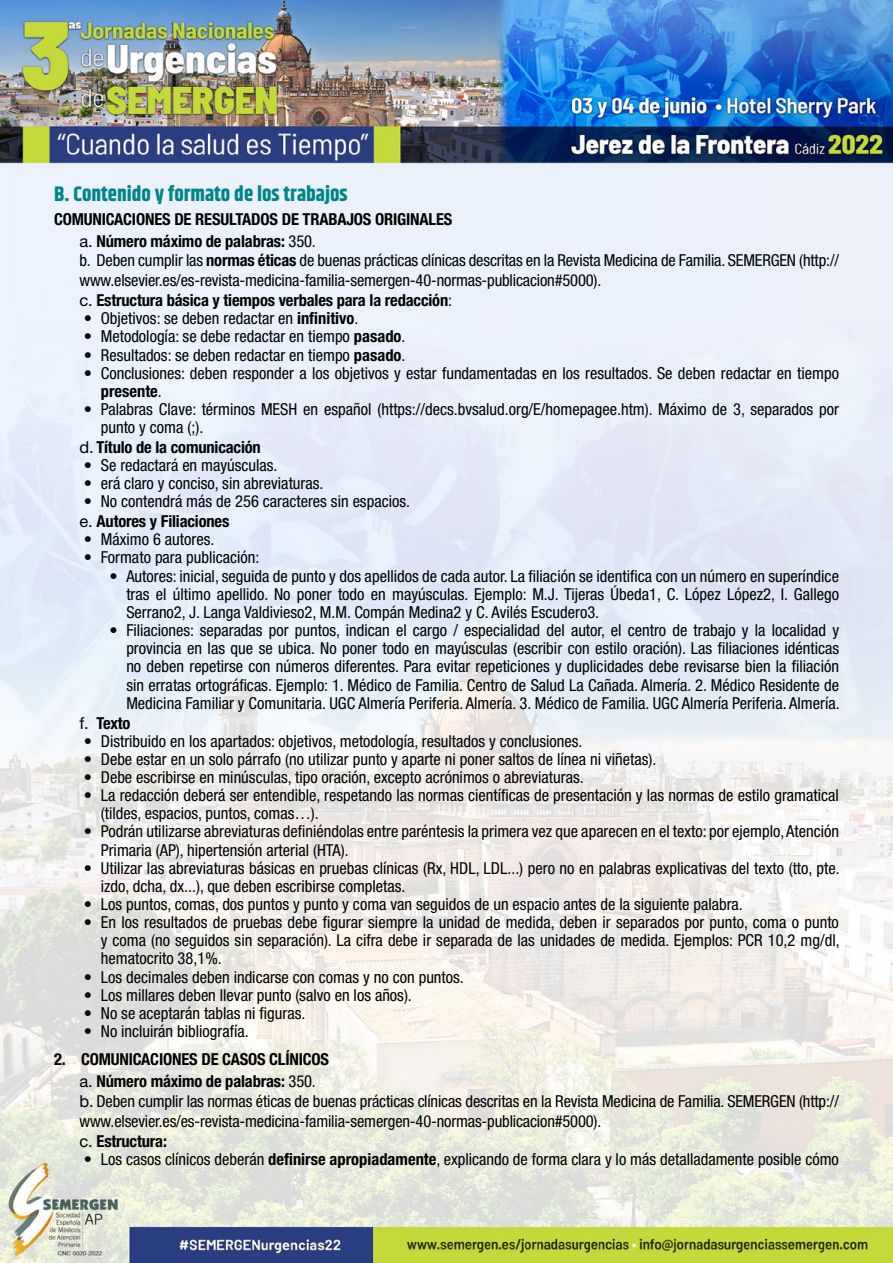
<style>
.page{position:relative;width:893px;height:1263px;background:#fff}
.page>*{position:absolute;margin:0;border:0;box-sizing:border-box;transform-origin:0 0}
.t1{font:700 21px "Khand";color:#008589}
.t2{font:condensed 16.5px/18.1px "Helvetica Neue LT Std";color:#000}
.t3{font:700 condensed 16.5px/21.9px "Helvetica Neue LT Std";letter-spacing:-.01em;color:#000}
.s1{font-weight:400;font-stretch:normal}
.s2{font-weight:400}
.s3{font-weight:700}
.s4{font-stretch:normal}
</style>
<div class="page">
<img style="left:0;top:0;width:893px;height:1263px">
<p class="t1" style="left:54px;top:179px;width:295px">B. Contenido y formato de los trabajos</p>
<p class="t3" style="left:80px;top:208px;width:374px;text-indent:-26px">COMUNICACIONES DE RESULTADOS DE TRABAJOS ORIGINALES <span class="s1">a.</span> Número máximo de palabras: <span class="s2">350.</span></p>
<p class="t2" style="left:80px;top:251px;width:761px;line-height:19.8px">b. Deben cumplir las <span class="s3">normas éticas</span> de buenas prácticas clínicas descritas en la Revista Medicina de Familia. SEMERGEN (http:// www.elsevier.es/es-revista-medicina-familia-semergen-40-normas-publicacion#5000).<br><span class="s4">c.</span> <span class="s3">Estructura básica y tiempos verbales para la redacción</span>:</p>
<p class="t2" style="left:84px;top:309px;width:276px">• Objetivos: se deben redactar en <span class="s3">infinitivo</span>.</p>
<p class="t2" style="left:84px;top:327px;width:323px">• Metodología: se debe redactar en tiempo <span class="s3">pasado</span>.</p>
<p class="t2" style="left:84px;top:345px;width:323px">• Resultados: se deben redactar en tiempo <span class="s3">pasado</span>.</p>
<p class="t2" style="left:101px;top:364px;width:740px;text-indent:-17px">• Conclusiones: deben responder a los objetivos y estar fundamentadas en los resultados. Se deben redactar en tiempo <span class="s3">presente</span>.</p>
<p class="t2" style="left:101px;top:400px;width:740px;text-indent:-17px">• Palabras Clave: términos MESH en español (https://decs.bvsalud.org/E/homepagee.htm). Máximo de 3, separados por punto y coma (;).</p>
<p class="t3" style="left:80px;top:436px;width:183px"><span class="s1">d.</span> Título de la comunicación</p>
<p class="t2" style="left:84px;top:456px;width:195px">• Se redactará en mayúsculas.</p>
<p class="t2" style="left:84px;top:474px;width:241px">• erá claro y conciso, sin abreviaturas.</p>
<p class="t2" style="left:80px;top:491px;width:332px;line-height:19.8px">• No contendrá más de 256 caracteres sin espacios. <span class="s4">e.</span> <span class="s3">Autores y Filiaciones</span></p>
<p class="t2" style="left:84px;top:530px;width:132px">• Máximo 6 autores.</p>
<p class="t2" style="left:84px;top:548px;width:177px">• Formato para publicación:</p>
<p class="t2" style="left:126px;top:567px;width:714px;text-align:justify;text-indent:-17px">• Autores: inicial, seguida de punto y dos apellidos de cada autor. La filiación se identifica con un número en superíndice tras el último apellido. No poner todo en mayúsculas. Ejemplo: M.J. Tijeras Úbeda1, C. López López2, I. Gallego Serrano2, J. Langa Valdivieso2, M.M. Compán Medina2 y C. Avilés Escudero3.</p>
<p class="t2" style="left:126px;top:621px;width:715px;text-align:justify;text-indent:-17px">• Filiaciones: separadas por puntos, indican el cargo / especialidad del autor, el centro de trabajo y la localidad y provincia en las que se ubica. No poner todo en mayúsculas (escribir con estilo oración). Las filiaciones idénticas no deben repetirse con números diferentes. Para evitar repeticiones y duplicidades debe revisarse bien la filiación sin erratas ortográficas. Ejemplo: 1. Médico de Familia. Centro de Salud La Cañada. Almería. 2. Médico Residente de Medicina Familiar y Comunitaria. UGC Almería Periferia. Almería. 3. Médico de Familia. UGC Almería Periferia. Almería.</p>
<p class="t3" style="left:80px;top:711px;width:52px"><span class="s1">f.</span> Texto</p>
<p class="t2" style="left:84px;top:732px;width:500px">• Distribuido en los apartados: objetivos, metodología, resultados y conclusiones.</p>
<p class="t2" style="left:84px;top:750px;width:574px">• Debe estar en un solo párrafo (no utilizar punto y aparte ni poner saltos de línea ni viñetas).</p>
<p class="t2" style="left:84px;top:768px;width:501px">• Debe escribirse en minúsculas, tipo oración, excepto acrónimos o abreviaturas.</p>
<p class="t2" style="left:101px;top:786px;width:740px;text-indent:-17px">• La redacción deberá ser entendible, respetando las normas científicas de presentación y las normas de estilo gramatical (tildes, espacios, puntos, comas…).</p>
<p class="t2" style="left:101px;top:822px;width:740px;text-indent:-17px">• Podrán utilizarse abreviaturas definiéndolas entre paréntesis la primera vez que aparecen en el texto: por ejemplo, Atención<br>Primaria (AP), hipertensión arterial (HTA).</p>
<p class="t2" style="left:101px;top:859px;width:740px;text-indent:-17px">• Utilizar las abreviaturas básicas en pruebas clínicas (Rx, HDL, LDL...) pero no en palabras explicativas del texto (tto, pte. izdo, dcha, dx...), que deben escribirse completas.</p>
<p class="t2" style="left:84px;top:895px;width:661px">• Los puntos, comas, dos puntos y punto y coma van seguidos de un espacio antes de la siguiente palabra.</p>
<p class="t2" style="left:101px;top:913px;width:740px;text-align:justify;text-indent:-17px">• En los resultados de pruebas debe figurar siempre la unidad de medida, deben ir separados por punto, coma o punto y coma (no seguidos sin separación). La cifra debe ir separada de las unidades de medida. Ejemplos: PCR 10,2 mg/dl, hematocrito 38,1%.</p>
<p class="t2" style="left:84px;top:967px;width:382px">• Los decimales deben indicarse con comas y no con puntos.</p>
<p class="t2" style="left:84px;top:986px;width:330px">• Los millares deben llevar punto (salvo en los años).</p>
<p class="t2" style="left:84px;top:1004px;width:223px">• No se aceptarán tablas ni figuras.</p>
<p class="t2" style="left:84px;top:1022px;width:166px">• No incluirán bibliografía.</p>
<p class="t3" style="left:80px;top:1048px;width:251px;text-indent:-26px">2. COMUNICACIONES DE CASOS CLÍNICOS <span class="s1">a.</span> Número máximo de palabras: <span class="s2">350.</span></p>
<p class="t2" style="left:80px;top:1091px;width:761px;line-height:19.8px"><span class="s4">b.</span> Deben cumplir las normas éticas de buenas prácticas clínicas descritas en la Revista Medicina de Familia. SEMERGEN (http:// www.elsevier.es/es-revista-medicina-familia-semergen-40-normas-publicacion#5000).<br><span class="s4">c.</span> <span class="s3">Estructura:</span></p>
<p class="t2" style="left:84px;top:1150px;width:757px">• Los casos clínicos deberán <span class="s3">definirse apropiadamente</span>, explicando de forma clara y lo más detalladamente posible cómo</p>
</div>
